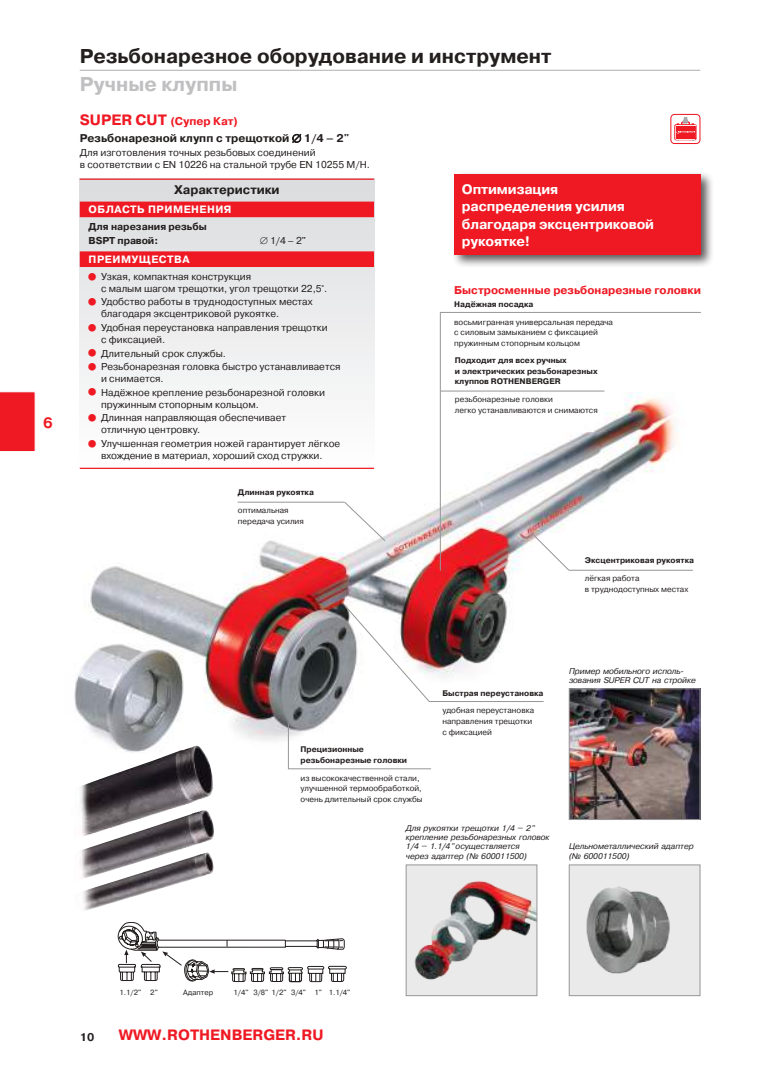
<style>
.page{position:relative;width:780px;height:1088px;background:#fff}
.page>*{position:absolute;margin:0;border:0;box-sizing:border-box;transform-origin:0 0}
.t1{font:700 20px "Pragmatica C";color:#241f1f}
.t2{font:700 20px "Pragmatica C";color:#c0bfc1}
.t3{font:700 15px "Pragmatica C";color:#ef1923}
.t4{font:700 13.75px/17.5px "Pragmatica C";letter-spacing:-.01em;color:#fff}
.t5{font:700 12.5px "Pragmatica C";letter-spacing:-.005em;color:#241f1f}
.t6{font:700 11.25px/17.2px "Pragmatica C";color:#241f1f}
.t7{font:700 11.25px "Pragmatica C";color:#ef1923}
.t8{font:700 10.62px "Pragmatica C";letter-spacing:.045em;color:#fff}
.t9{font:10px/11.9px "Pragmatica C";color:#241f1f}
.t10{font:700 10px/13.6px "Pragmatica C";color:#241f1f}
.t11{font:8.12px/10.6px "Pragmatica C";color:#241f1f}
.t12{font:italic 8.12px/9.4px "Pragmatica";color:#241f1f}
.t13{font:700 8.12px/10.6px "Pragmatica C";color:#241f1f}
.t14{font:7.5px "Pragmatica C";color:#241f1f}
.s1{font-size:15px;color:#ef1923}
.s2{color:#ef1923}
.s3{font-family:"Pragmatica C"}
</style>
<div class="page">
<svg style="left:0;top:391px;width:35px;height:61px;background:#ef232c"></svg>
<img style="left:74px;top:393px;width:627px;height:402px">
<hr style="left:288px;top:723px;width:1px;height:46px;background:#969698">
<svg style="left:118px;top:926px;width:228px;height:56px"></svg>
<img style="left:408px;top:868px;width:127px;height:126px">
<div style="left:406px;top:865px;width:131px;height:131px;border:1px solid #969698"></div>
<img style="left:571px;top:690px;width:127px;height:128px">
<div style="left:569px;top:688px;width:131px;height:132px;border:1px solid #969698"></div>
<img style="left:74px;top:746px;width:140px;height:180px">
<hr style="left:440px;top:312px;width:1px;height:259px;background:#969698">
<svg style="left:670px;top:114px;width:30px;height:30px"></svg>
<svg style="left:532px;top:533px;width:38px;height:38px"></svg>
<svg style="left:344px;top:604px;width:86px;height:98px"></svg>
<svg style="left:343px;top:501px;width:43px;height:41px"></svg>
<svg style="left:80px;top:180px;width:294px;height:288px"></svg>
<hr style="left:80px;top:179px;width:294px;height:1px;background:#ef1923">
<div style="left:80px;top:202px;width:294px;height:15px;background:#ef1923"></div>
<div style="left:80px;top:251px;width:294px;height:16px;background:#ef1923"></div>
<hr style="left:80px;top:468px;width:294px;height:1px;background:#ef1923">
<div style="left:451px;top:171px;width:263px;height:97px;background:#241f1f;opacity:.75"></div>
<div style="left:455px;top:174px;width:246px;height:80px;background:#ef1923"></div>
<hr style="left:440px;top:312px;width:261px;height:1px;background:#969698">
<hr style="left:288px;top:768px;width:143px;height:1px;background:#969698">
<hr style="left:440px;top:391px;width:164px;height:1px;background:#969698">
<hr style="left:568px;top:570px;width:125px;height:1px;background:#969698">
<hr style="left:429px;top:701px;width:114px;height:1px;background:#969698">
<hr style="left:237px;top:502px;width:107px;height:1px;background:#969698">
<div style="left:569px;top:865px;width:131px;height:130px;background:#ebeaea"></div>
<img style="left:586px;top:886px;width:84px;height:88px">
<div style="left:569px;top:865px;width:131px;height:131px;border:1px solid #969698"></div>
<hr style="left:80px;top:70px;width:620px;height:1px;background:#c0bfc1">
<svg style="left:89px;top:273px;width:7px;height:7px"></svg>
<svg style="left:89px;top:298px;width:7px;height:8px"></svg>
<svg style="left:89px;top:324px;width:7px;height:7px"></svg>
<svg style="left:89px;top:349px;width:7px;height:8px"></svg>
<svg style="left:89px;top:363px;width:7px;height:7px"></svg>
<svg style="left:89px;top:388px;width:7px;height:8px"></svg>
<svg style="left:89px;top:414px;width:7px;height:7px"></svg>
<svg style="left:89px;top:439px;width:7px;height:8px"></svg>
<h2 class="t3" style="left:43px;top:414px;width:11px">6</h2>
<h1 class="t1" style="left:80px;top:45px;width:473px">Резьбонарезное оборудование и инструмент</h1>
<h1 class="t2" style="left:80px;top:73px;width:159px">Ручные клуппы</h1>
<p class="t6" style="left:80px;top:113px;width:271px"><span class="s1">SUPER CUT</span> <span class="s2">(Супер Кат)<br></span>Резьбонарезной клупп с трещоткой ∅ 1/4 – 2"</p>
<p class="t9" style="left:80px;top:147px;width:291px">Для изготовления точных резьбовых соединений<br>в соответствии с EN 10226 на стальной трубе EN 10255 M/H.</p>
<p class="t5" style="left:174px;top:183px;width:107px">Характеристики</p>
<p class="t8" style="left:89px;top:203px;width:144px">ОБЛАСТЬ ПРИМЕНЕНИЯ</p>
<p class="t10" style="left:89px;top:220px;width:120px">Для нарезания резьбы<br>BSPT правой:</p>
<p class="t9" style="left:260px;top:234px;width:48px">∅ 1/4 – 2"</p>
<p class="t8" style="left:89px;top:253px;width:102px">ПРЕИМУЩЕСТВА</p>
<p class="t9" style="left:101px;top:271px;width:228px">Узкая, компактная конструкция<br>с малым шагом трещотки, угол трещотки 22,5°.</p>
<p class="t9" style="left:101px;top:296px;width:213px">Удобство работы в труднодоступных местах благодаря эксцентриковой рукоятке.</p>
<p class="t9" style="left:101px;top:322px;width:228px">Удобная переустановка направления трещотки с фиксацией.</p>
<p class="t9" style="left:101px;top:346px;width:241px;line-height:13.6px">Длительный срок службы.<br>Резьбонарезная головка быстро устанавливается</p>
<p class="t9" style="left:101px;top:372px;width:225px;line-height:13.6px">и снимается.<br>Надёжное крепление резьбонарезной головки</p>
<p class="t9" style="left:101px;top:397px;width:186px;line-height:13.6px">пружинным стопорным кольцом.<br>Длинная направляющая обеспечивает</p>
<p class="t9" style="left:101px;top:423px;width:241px;line-height:13.6px">отличную центровку.<br>Улучшенная геометрия ножей гарантирует лёгкое</p>
<p class="t9" style="left:101px;top:449px;width:223px">вхождение в материал, хороший сход стружки.</p>
<p class="t13" style="left:238px;top:487px;width:78px">Длинная рукоятка</p>
<p class="t11" style="left:238px;top:505px;width:67px">оптимальная передача усилия</p>
<h3 class="t4" style="left:462px;top:180px;width:194px">Оптимизация распределения усилия благодаря эксцентриковой рукоятке!</h3>
<p class="t7" style="left:454px;top:284px;width:248px">Быстросменные резьбонарезные головки</p>
<p class="t13" style="left:454px;top:299px;width:81px">Надёжная посадка</p>
<p class="t11" style="left:454px;top:316px;width:160px">восьмигранная универсальная передача с силовым замыканием с фиксацией пружинным стопорным кольцом</p>
<p class="t13" style="left:455px;top:355px;width:144px">Подходит для всех ручных<br>и электрических резьбонарезных клуппов ROTHENBERGER</p>
<p class="t11" style="left:455px;top:394px;width:144px">резьбонарезные головки<br>легко устанавливаются и снимаются</p>
<p class="t13" style="left:585px;top:555px;width:111px">Эксцентриковая рукоятка</p>
<p class="t11" style="left:585px;top:573px;width:105px">лёгкая работа<br>в труднодоступных местах</p>
<p class="t13" style="left:300px;top:744px;width:108px">Прецизионные резьбонарезные головки</p>
<p class="t11" style="left:300px;top:773px;width:124px">из высококачественной стали, улучшенной термообработкой, очень длительный срок службы</p>
<p class="t13" style="left:442px;top:688px;width:103px">Быстрая переустановка</p>
<p class="t11" style="left:442px;top:705px;width:93px">удобная переустановка направления трещотки с фиксацией</p>
<p class="t12" style="left:406px;top:823px;width:145px">Для рукоятки трещотки 1/4 – 2<span class="s3">" </span>крепление резьбонарезных головок<br>1/4 – 1.1/4<span class="s3">"</span>осуществляется<br>через адаптер (¹ 600011500)</p>
<p class="t12" style="left:569px;top:666px;width:128px">Пример мобильного исполь&shy;зования SUPER CUT на стройке</p>
<p class="t12" style="left:569px;top:842px;width:126px">Цельнометаллический адаптер (¹ 600011500)</p>
<p class="t6" style="left:80px;top:1028px;width:16px">10</p>
<p class="t14" style="left:119px;top:989px;width:40px">1.1/2" 2"</p>
<p class="t14" style="left:183px;top:989px;width:31px">Адаптер</p>
<p class="t14" style="left:233px;top:989px;width:118px">1/4" 3/8" 1/2" 3/4" 1" 1.1/4"</p>
<h2 class="t3" style="left:119px;top:1026px;width:206px">WWW.ROTHENBERGER.RU</h2>
</div>
